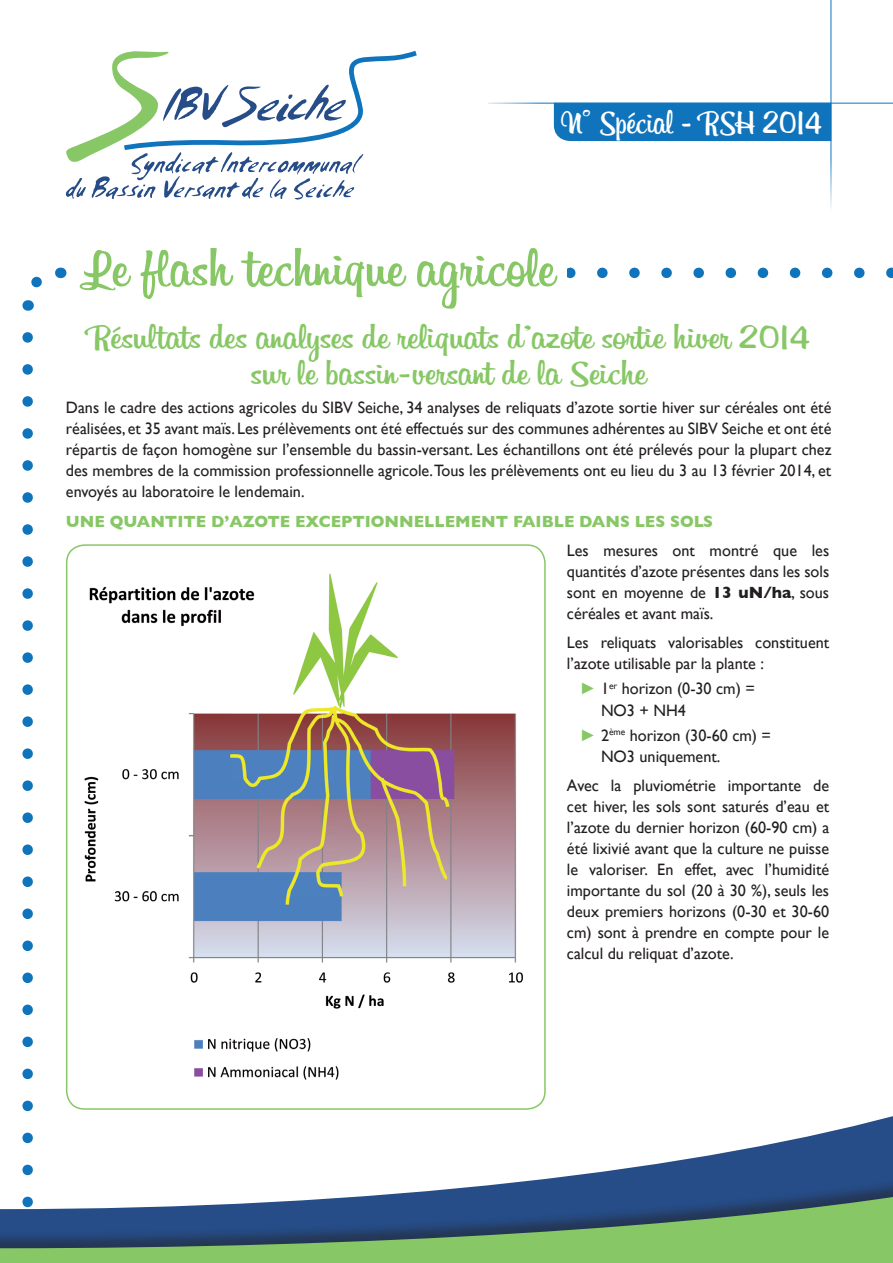
<style>
.page{position:relative;width:893px;height:1263px;background:#fff}
.page>*{position:absolute;margin:0;border:0;box-sizing:border-box;transform-origin:0 0}
.t1{font:55.5px "Billabong";color:#87c765;scale:1.1 1}
.t2{font:36px/36px "Billabong";color:#87c765;text-align:center;scale:1.15 1}
.t3{font:34.5px "Billabong";color:#fff}
.t4{font:16.5px/21px "Gill Sans";color:#231f20;text-align:justify}
.t5{font:700 16.5px "Gill Sans";color:#87c765}
.s1{font-weight:700}
.s2{font-family:"Arial";color:#87c765}
</style>
<div class="page">
<svg style="left:22px;top:337px;width:11px;height:773px"></svg>
<svg style="left:22px;top:276px;width:20px;height:35px"></svg>
<svg style="left:567px;top:268px;width:326px;height:10px"></svg>
<svg style="left:65px;top:51px;width:352px;height:149px"></svg>
<div style="left:554px;top:104px;width:277px;height:37px;background:#1074bc"></div>
<hr style="left:488px;top:103px;width:405px;height:1px;background:#1074bc">
<hr style="left:831px;top:0;width:1px;height:226px;background:#1074bc">
<svg style="left:22px;top:1110px;width:871px;height:66px"></svg>
<div style="left:0;top:1176px;width:893px;height:87px;background:#231f20;opacity:.5"></div>
<svg style="left:0;top:1193px;width:893px;height:70px;background:#5e8b7a"></svg>
<img style="left:84px;top:573px;width:439px;height:507px">
<div style="left:66px;top:544px;width:480px;height:566px;border:2px solid #87c765;border-radius:18px"></div>
<h3 class="t3" style="left:563px;top:101px;width:260px">N° Spécial - RSH 2014</h3>
<h1 class="t1" style="left:82px;top:234px;width:432px">Le flash technique agricole</h1>
<h2 class="t2" style="left:88px;top:317px;width:629px">Résultats des analyses de reliquats d’azote sortie hiver 2014 sur le bassin-versant de la Seiche</h2>
<p class="t4" style="left:66px;top:397px;width:767px">Dans le cadre des actions agricoles du SIBV Seiche, 34 analyses de reliquats d’azote sortie hiver sur céréales ont été réalisées, et 35 avant maïs. Les prélèvements ont été effectués sur des communes adhérentes au SIBV Seiche et ont été répartis de façon homogène sur l’ensemble du bassin-versant. Les échantillons ont été prélevés pour la plupart chez des membres de la commission professionnelle agricole.Tous les prélèvements ont eu lieu du 3 au 13 février 2014, et envoyés au laboratoire le lendemain.</p>
<p class="t5" style="left:66px;top:511px;width:648px">UNE QUANTITE D’AZOTE EXCEPTIONNELLEMENT FAIBLE DANS LES SOLS</p>
<p class="t4" style="left:567px;top:539px;width:264px">Les mesures ont montré que les quantités d’azote présentes dans les sols sont en moyenne de <span class="s1">13 uN/ha</span>, sous céréales et avant maïs.</p>
<p class="t4" style="left:567px;top:632px;width:264px">Les reliquats valorisables constituent l’azote utilisable par la plante :</p>
<p class="t4" style="left:601px;top:678px;width:155px;text-indent:-21px"><span class="s2">►</span> 1<sup>er</sup> horizon (0-30 cm) =<br>NO3 + NH4</p>
<p class="t4" style="left:601px;top:724px;width:172px;text-indent:-21px"><span class="s2">►</span> 2<sup>ème</sup> horizon (30-60 cm) =<br>NO3 uniquement.</p>
<p class="t4" style="left:567px;top:775px;width:264px">Avec la pluviométrie importante de cet hiver, les sols sont saturés d’eau et l’azote du dernier horizon (60-90 cm) a été lixivié avant que la culture ne puisse le valoriser. En effet, avec l’humidité importante du sol (20 à 30 %), seuls les deux premiers horizons (0-30 et 30-60 cm) sont à prendre en compte pour le calcul du reliquat d’azote.</p>
</div>
